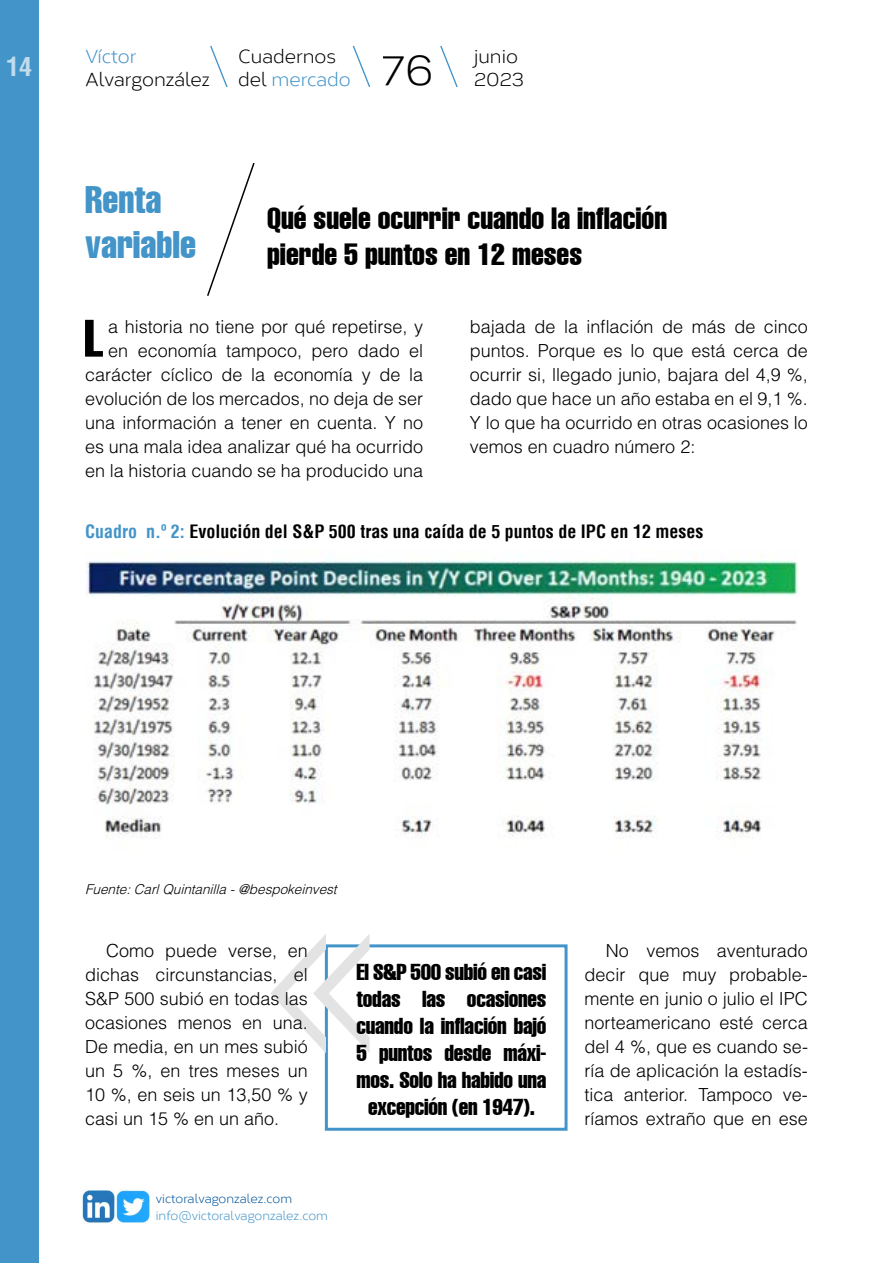
<style>
.page{position:relative;width:893px;height:1263px;background:#fff}
.page>*{position:absolute;margin:0;border:0;box-sizing:border-box;transform-origin:0 0}
.t1{font:288px "Champagne&Limousines";color:#e3e3e3}
.t2{font:extra-condensed 51.75px "Helvetica";color:#000}
.t3{font:42.6px "Corbert";color:#000}
.t4{font:extra-condensed 37.5px/45px "Helvetica";color:#4394c9}
.t5{font:extra-condensed 30px/36px "Helvetica";color:#000}
.t6{font:700 condensed 25.8px "Helvetica";color:#c1dced}
.t7{font:extra-condensed 22.5px/27px "Helvetica";letter-spacing:-.01em;color:#000;text-align:center}
.t8{font:18.9px/22.6px "Corbert";color:#000}
.t9{font:18.9px "Corbert";color:#4394c9}
.t10{font:300 18px/24px "Helvetica LT Std";color:#000;text-align:justify}
.t11{font:700 condensed 18px "Helvetica";color:#000}
.t12{font:italic 300 13.5px "Helvetica LT Std";color:#000}
.t13{font:12.3px "Corbert";color:#4394c9}
.t14{font:12.3px "Corbert";color:#00549a}
.s1{color:#4394c9}
</style>
<div class="page">
<div style="left:0;top:1px;width:38px;height:1262px;background:#4394c9"></div>
<svg style="left:210px;top:45px;width:18px;height:43px"></svg>
<svg style="left:352px;top:45px;width:19px;height:43px"></svg>
<svg style="left:440px;top:45px;width:18px;height:43px"></svg>
<img style="left:82px;top:1190px;width:68px;height:33px">
<svg style="left:207px;top:163px;width:48px;height:133px"></svg>
<div style="left:325px;top:944px;width:243px;height:187px;border:3px solid #4394c9"></div>
<img style="left:86px;top:560px;width:712px;height:279px">
<h3 class="t6" style="left:6px;top:51px;width:27px">14</h3>
<p class="t9" style="left:85px;top:42px;width:53px">Víctor</p>
<p class="t8" style="left:85px;top:66px;width:127px">Alvargonzález</p>
<p class="t8" style="left:238px;top:44px;width:114px">Cuadernos del <span class="s1">mercado</span></p>
<p class="t8" style="left:474px;top:44px;width:45px">junio</p>
<h3 class="t3" style="left:382px;top:37px;width:53px">76</h3>
<p class="t8" style="left:474px;top:66px;width:52px">2023</p>
<h3 class="t4" style="left:85px;top:177px;width:113px">Renta variable</h3>
<h3 class="t5" style="left:267px;top:200px;width:401px">Qué suele ocurrir cuando la inflación pierde 5 puntos en 12 meses</h3>
<p class="t10" style="left:85px;top:314px;width:340px;text-align:right">a historia no tiene por qué repetirse, y en economía tampoco, pero dado el carácter cíclico de la economía y de la evolución de los mercados, no deja de ser una información a tener en cuenta. Y no es una mala idea analizar qué ha ocurrido en la historia cuando se ha producido una</p>
<p class="t10" style="left:470px;top:314px;width:340px">bajada de la inflación de más de cinco puntos. Porque es lo que está cerca de ocurrir si, llegado junio, bajara del 4,9 %, dado que hace un año estaba en el 9,1 %.<br>Y lo que ha ocurrido en otras ocasiones lo vemos en cuadro número 2:</p>
<h2 class="t2" style="left:84px;top:305px;width:21px">L</h2>
<p class="t11" style="left:85px;top:520px;width:620px"><span class="s1">Cuadro n.º 2:</span> Evolución del S&amp;P 500 tras una caída de 5 puntos de IPC en 12 meses</p>
<p class="t12" style="left:85px;top:881px;width:257px">Fuente:CarlQuintanilla-@bespokeinvest</p>
<h1 class="t1" style="left:263px;top:811px;width:116px">«</h1>
<p class="t10" style="left:85px;top:938px;width:224px;text-indent:21px">Como puede verse, en dichas circunstancias, el S&amp;P 500 subió en todas las ocasiones menos en una.<br>De media, en un mes subió un 5 %, en tres meses un 10 %, en seis un 13,50 % y casi un 15 % en un año.</p>
<p class="t10" style="left:585px;top:938px;width:225px;text-indent:21px">No vemos aventurado decir que muy probable&shy;mente en junio o julio el IPC norteamericano esté cerca del 4 %, que es cuando se&shy;ría de aplicación la estadís&shy;tica anterior. Tampoco ve&shy;ríamos extraño que en ese</p>
<p class="t7" style="left:357px;top:958px;width:191px">El S&amp;P 500 subió en casi todas las ocasiones cuando la inflación bajó<br>5 puntos desde máxi&shy;mos. Solo ha habido una excepción (en 1947).</p>
<p class="t14" style="left:156px;top:1189px;width:138px">victoralvagonzalez.com</p>
<p class="t13" style="left:156px;top:1206px;width:174px">info@victoralvagonzalez.com</p>
</div>
